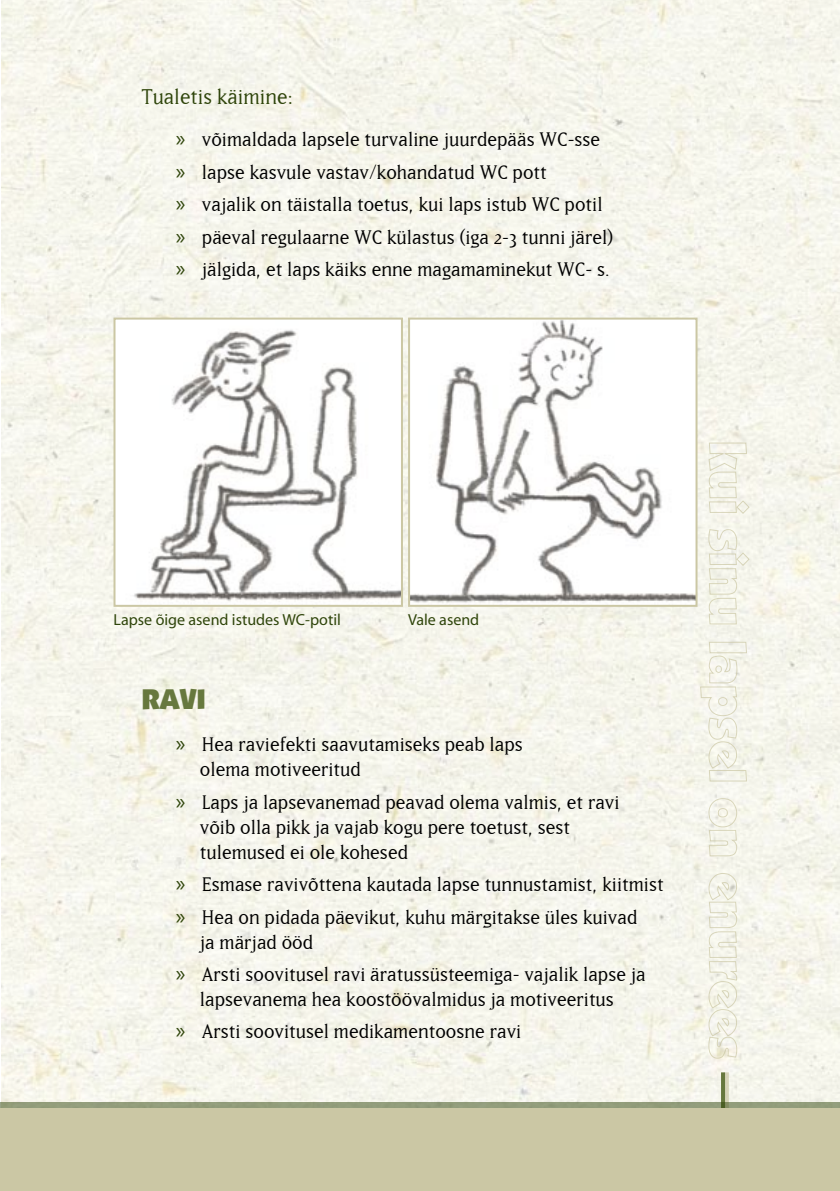
<style>
.page{position:relative;width:840px;height:1191px;background:#fff}
.page>*{position:absolute;margin:0;border:0;box-sizing:border-box;transform-origin:0 0}
.t1{font:28px "Boulder";color:#67783e}
.t2{font:25px "Matrix";color:#2f450b}
.t3{font:23px/32.4px "Matrix";color:#000}
.t4{font:23px/32.4px "Myriad Pro";color:#2f450b;text-align:justify}
.t5{font:16px "Myriad";color:#2f450b}
</style>
<div class="page">
<img style="left:2px;top:0;width:837px;height:1102px">
<svg style="left:724px;top:1072px;width:4px;height:30px"></svg>
<svg style="left:720px;top:1072px;width:4px;height:30px"></svg>
<div style="left:0;top:1102px;width:839px;height:89px;background:#929d7b"></div>
<div style="left:0;top:1108px;width:839px;height:83px;background:#cbc7a4"></div>
<svg style="left:699px;top:442px;width:51px;height:617px"></svg>
<img style="left:411px;top:320px;width:283px;height:284px">
<div style="left:408px;top:317px;width:289px;height:290px;border:2px solid #cbc7a4"></div>
<img style="left:116px;top:320px;width:284px;height:284px">
<div style="left:113px;top:317px;width:290px;height:290px;border:2px solid #cbc7a4"></div>
<p class="t2" style="left:142px;top:85px;width:153px">Tualetis käimine:</p>
<p class="t3" style="left:202px;top:123px;width:413px">võimaldada lapsele turvaline juurdepääs WC-sse lapse kasvule vastav/kohandatud WC pott<br>vajalik on täistalla toetus, kui laps istub WC potil päeval regulaarne WC külastus (iga 2-3 tunni järel) jälgida, et laps käiks enne magamaminekut WC- s.</p>
<p class="t4" style="left:176px;top:122px;width:11px">» » » » »</p>
<p class="t5" style="left:113px;top:611px;width:229px">Lapse õige asend istudes WC-potil</p>
<p class="t5" style="left:408px;top:611px;width:73px">Vale asend</p>
<p class="t1" style="left:142px;top:683px;width:65px">RAVI</p>
<p class="t3" style="left:200px;top:732px;width:324px;line-height:25px">Hea raviefekti saavutamiseks peab laps olema motiveeritud</p>
<p class="t3" style="left:200px;top:789px;width:421px;line-height:25px">Laps ja lapsevanemad peavad olema valmis, et ravi võib olla pikk ja vajab kogu pere toetust, sest tulemused ei ole kohesed</p>
<p class="t3" style="left:202px;top:868px;width:463px">Esmase ravivõttena kautada lapse tunnustamist, kiitmist<br>Hea on pidada päevikut, kuhu märgitakse üles kuivad</p>
<p class="t3" style="left:200px;top:925px;width:447px">ja märjad ööd<br>Arsti soovitusel ravi äratussüsteemiga- vajalik lapse ja</p>
<p class="t3" style="left:200px;top:983px;width:415px">lapsevanema hea koostöövalmidus ja motiveeritus<br>Arsti soovitusel medikamentoosne ravi</p>
<p class="t4" style="left:176px;top:727px;width:11px">»</p>
<p class="t4" style="left:176px;top:784px;width:11px">»</p>
<p class="t4" style="left:176px;top:867px;width:11px">» »</p>
<p class="t4" style="left:176px;top:956px;width:11px">»</p>
<p class="t4" style="left:176px;top:1014px;width:11px">»</p>
</div>
